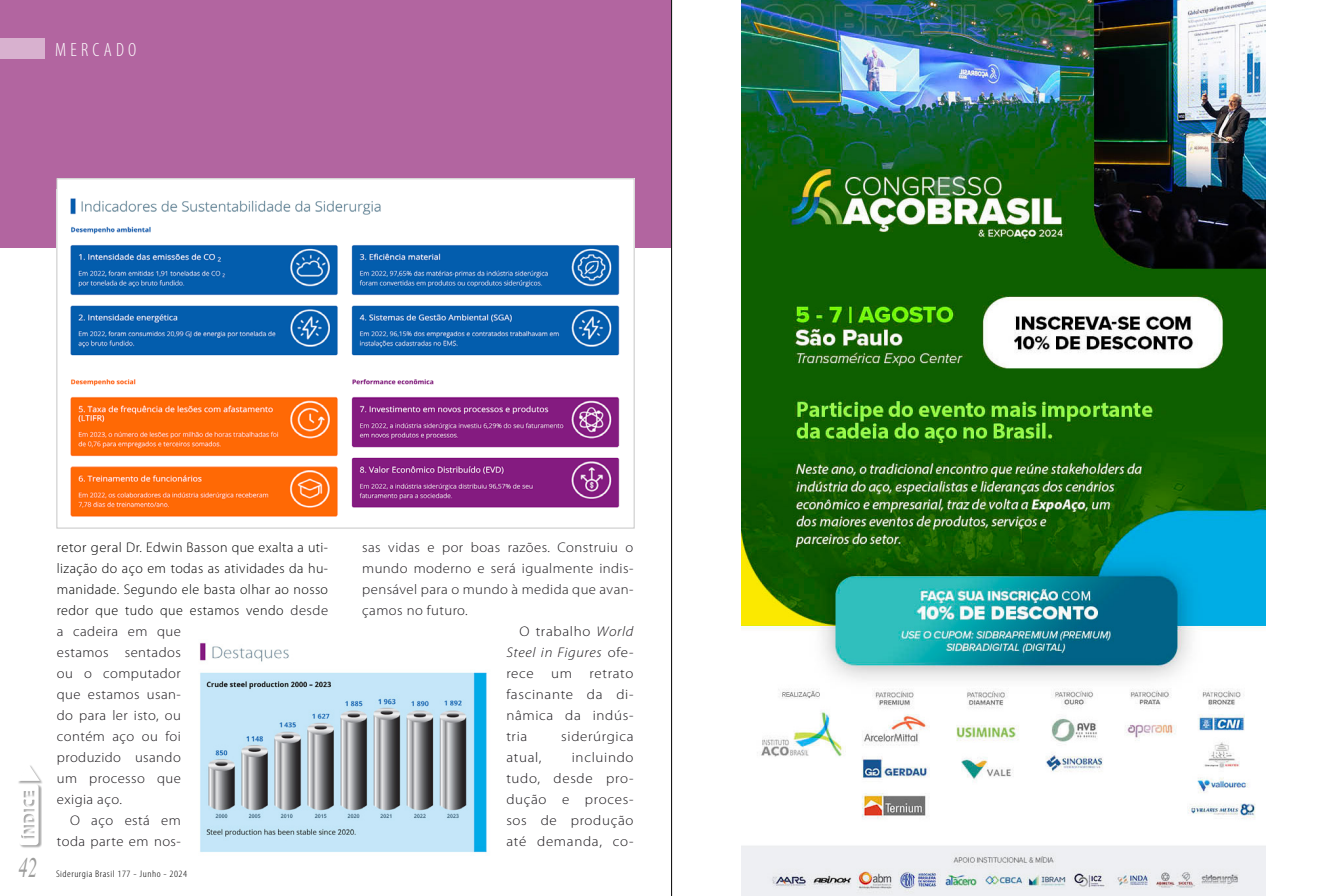
<style>
.page{position:relative;width:1344px;height:896px;background:#fff}
.page>*{position:absolute;margin:0;border:0;box-sizing:border-box;transform-origin:0 0}
.t1{font:italic 28px "Times";color:#9d9d9c;scale:.65 1}
.t2{font:300 condensed 19.25px "Myriad Pro";letter-spacing:.22em;color:#fff}
.t3{font:300 14px "Myriad Pro";letter-spacing:.03em;color:#1a171b;scale:1.05 1}
.t4{font:300 14px/21px "Myriad Pro";letter-spacing:.03em;color:#1a171b;text-align:justify;scale:1.07 1}
.t5{font:300 14px "Myriad Pro";letter-spacing:.03em;color:#000}
.t6{font:300 14px "Myriad Pro";letter-spacing:.03em;color:#000;scale:1.05 1}
.t7{font:italic 300 14px "Myriad Pro";letter-spacing:.045em;color:#1a171b;scale:1.07 1}
.t8{font:300 condensed 9.62px "Myriad Pro";letter-spacing:.05em;color:#000;scale:1.15 1}
.s1{color:#1a171b}
.s2{font-style:italic}
.s3{font-style:normal}
</style>
<div class="page">
<div style="left:0;top:0;width:1344px;height:248px;background:#b265a0"></div>
<div style="left:0;top:38px;width:45px;height:21px;background:#d8b1cf"></div>
<div style="left:57px;top:179px;width:577px;height:349px;background:#fff"></div>
<img style="left:70px;top:198px;width:550px;height:319px">
<img style="left:200px;top:642px;width:287px;height:211px">
<img style="left:671px;top:0;width:673px;height:896px">
<div style="left:18px;top:764px;width:25px;height:21px;background:#000;opacity:.35"></div>
<div style="left:19px;top:784px;width:23px;height:65px;background:#000;opacity:.35"></div>
<svg style="left:18px;top:764px;width:22px;height:81px"></svg>
<h2 class="t2" style="left:55px;top:39px;width:83px">MERCADO</h2>
<h1 class="t1" style="left:19px;top:844px;width:29px">42</h1>
<p class="t6" style="left:57px;top:540px;width:260px">retor geral Dr. Edwin Basson que exalta a uti-</p>
<p class="t5" style="left:57px;top:561px;width:273px">lização do aço em todas as atividades da hu-</p>
<p class="t5" style="left:57px;top:582px;width:273px">manidade. Segundo ele basta olhar ao nosso</p>
<p class="t5" style="left:57px;top:603px;width:273px">redor que tudo que estamos vendo <span class="s1">desde</span></p>
<p class="t3" style="left:57px;top:624px;width:120px">a cadeira em que</p>
<p class="t3" style="left:57px;top:645px;width:120px">estamos sentados</p>
<p class="t3" style="left:57px;top:666px;width:120px">ou o computador</p>
<p class="t3" style="left:57px;top:687px;width:120px">que estamos usan-</p>
<p class="t3" style="left:57px;top:708px;width:120px">do para ler isto, ou</p>
<p class="t3" style="left:57px;top:729px;width:120px">contém aço ou foi</p>
<p class="t3" style="left:57px;top:750px;width:120px">produzido usando</p>
<p class="t3" style="left:57px;top:771px;width:120px">um processo que</p>
<p class="t3" style="left:57px;top:792px;width:64px">exigia aço.</p>
<p class="t3" style="left:70px;top:813px;width:107px">O aço está em</p>
<p class="t3" style="left:57px;top:834px;width:120px">toda parte em nos-</p>
<p class="t8" style="left:56px;top:869px;width:116px">Siderurgia Brasil 177 - Junho - 2024</p>
<p class="t3" style="left:362px;top:540px;width:260px">sas vidas e por boas razões. Construiu o</p>
<p class="t3" style="left:362px;top:561px;width:260px">mundo moderno e será igualmente indis-</p>
<p class="t3" style="left:362px;top:582px;width:260px">pensável para o mundo à medida que avan-</p>
<p class="t3" style="left:362px;top:603px;width:102px">çamos no futuro.</p>
<p class="t4" style="left:519px;top:621px;width:108px">O trabalho <span class="s2">World</span></p>
<p class="t7" style="left:506px;top:645px;width:120px">Steel in Figures <span class="s3">ofe-</span></p>
<p class="t4" style="left:506px;top:663px;width:120px">rece um retrato</p>
<p class="t4" style="left:506px;top:684px;width:120px">fascinante da di-</p>
<p class="t4" style="left:506px;top:705px;width:120px">nâmica da indús-</p>
<p class="t4" style="left:506px;top:726px;width:21px">tria</p>
<p class="t4" style="left:561px;top:726px;width:69px">siderúrgica</p>
<p class="t4" style="left:506px;top:747px;width:34px">atual,</p>
<p class="t4" style="left:506px;top:747px;width:120px;text-indent:66px">incluindo tudo, desde pro&shy;dução e proces&shy;sos de produção até demanda, co-</p>
</div>
